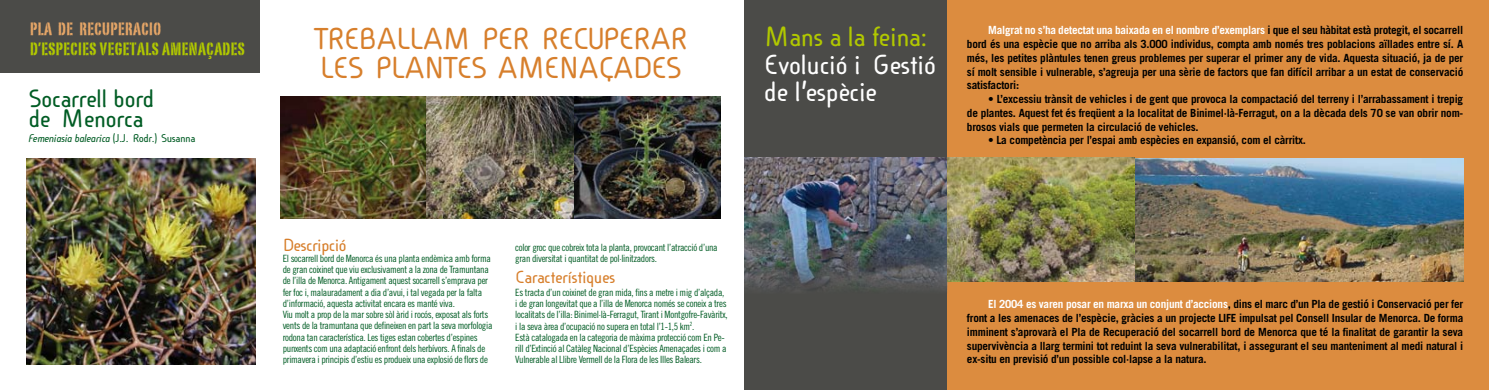
<style>
.page{position:relative;width:1489px;height:390px;background:#fff}
.page>*{position:absolute;margin:0;border:0;box-sizing:border-box;transform-origin:0 0}
.t1{font:700 30px/28.8px "Cineplex LT";letter-spacing:-.05em;color:#d77f2c}
.t2{font:700 27.5px/27.5px "Cineplex LT";letter-spacing:-.03em;color:#fff}
.t3{font:700 25px/20px "Cineplex LT";letter-spacing:-.03em;color:#005c24}
.t4{font:17.5px/20px "Portago ITCTT";letter-spacing:.03em;color:#b1c800}
.t5{font:700 17.5px "Cineplex LT";letter-spacing:-.03em;color:#d77f2c}
.t6{font:700 11.25px/13.8px "Trade Gothic";letter-spacing:-.02em;color:#000;text-align:justify}
.t7{font:italic 700 11.25px "Cineplex LT";letter-spacing:-.04em;color:#005c24}
.t8{font:10px/11.2px "Trade Gothic Cond Eighteen";letter-spacing:-.03em;color:#005c24}
.s1{color:#e4a567}
.s2{color:#b1c800}
.s3{font-style:normal}
.s4{color:#fff}
</style>
<div class="page">
<div style="left:744px;top:0;width:744px;height:390px;background:#dc8c3f"></div>
<div style="left:744px;top:0;width:203px;height:390px;background:#4b4b48"></div>
<div style="left:0;top:0;width:259px;height:72px;background:#4b4b48"></div>
<img style="left:280px;top:96px;width:146px;height:122px">
<img style="left:426px;top:96px;width:148px;height:122px">
<img style="left:574px;top:96px;width:146px;height:122px">
<img style="left:27px;top:159px;width:229px;height:206px">
<img style="left:744px;top:157px;width:203px;height:134px">
<img style="left:947px;top:157px;width:516px;height:124px">
<p class="t4" style="left:30px;top:18px;width:216px"><span class="s1">PLA DE RECUPERACIO<br></span>D’ESPECIES VEGETALS AMENAÇADES</p>
<p class="t2" style="left:764px;top:23px;width:173px"><span class="s2">Mans a la feina:<br></span>Evolució i Gestió de l’espècie</p>
<p class="t1" style="left:314px;top:25px;width:376px">TREBALLAM PER RECUPERAR<br>LES PLANTES AMENAÇADES</p>
<p class="t3" style="left:28px;top:89px;width:128px">Socarrell bord de Menorca</p>
<p class="t7" style="left:28px;top:132px;width:168px">Femeniasia balearica <span class="s3">(J.J. Rodr.) Susanna</span></p>
<p class="t6" style="left:966px;top:23px;width:498px;text-indent:21px"><span class="s4">Malgrat no s’ha detectat una baixada en el nombre d’exemplars</span> i que el seu hàbitat està protegit, el socarrell bord és una espècie que no arriba als 3.000 individus, compta amb només tres poblacions aïllades entre sí. A més, les petites plàntules tenen greus problemes per superar el primer any de vida. Aquesta situació, ja de per sí molt sensible i vulnerable, s’agreuja per una sèrie de factors que fan difícil arribar a un estat de conservació satisfactori:</p>
<p class="t6" style="left:966px;top:92px;width:498px;text-indent:21px">• L’excessiu trànsit de vehicles i de gent que provoca la compactació del terreny i l’arrabassament i trepig de plantes. Aquest fet és freqüent a la localitat de Binimel·là-Ferragut, on a la dècada dels 70 se van obrir nom&shy;brosos vials que permeten la circulació de vehicles.</p>
<p class="t6" style="left:988px;top:133px;width:319px">• La competència per l’espai amb espècies en expansió, com el càrritx.</p>
<p class="t5" style="left:283px;top:235px;width:65px">Descripció</p>
<p class="t8" style="left:283px;top:252px;width:211px">El socarrell bord de Menorca és una planta endèmica amb forma de gran coixinet que viu exclusivament a la zona de Tramuntana de l’illa de Menorca. Antigament aquest socarrell s’emprava per fer foc i, malauradament a dia d’avui, i tal vegada per la falta d’informació, aquesta activitat encara es manté viva.<br>Viu molt a prop de la mar sobre sòl àrid i rocós, exposat als forts vents de la tramuntana que defineixen en part la seva morfologia rodona tan característica. Les tiges estan cobertes d’espines punxents com una adaptació enfront dels herbívors. A finals de primavera i principis d’estiu es produeix una explosió de flors de</p>
<p class="t8" style="left:515px;top:241px;width:204px">color groc que cobreix tota la planta, provocant l’atracció d’una gran diversitat i quantitat de pol·linitzadors.</p>
<p class="t5" style="left:515px;top:267px;width:102px">Característiques</p>
<p class="t8" style="left:515px;top:286px;width:214px">Es tracta d’un coixinet de gran mida, fins a metre i mig d’alçada, i de gran longevitat que a l’illa de Menorca només se coneix a tres localitats de l’illa: Binimel·là-Ferragut, Tirant i Montgofre-Favàritx, i la seva àrea d’ocupació no supera en total l’1-1,5 km<sup>2</sup>.<br>Està catalogada en la categoria de màxima protecció com En Pe&shy;rill d’Extinció al Catàleg Nacional d’Espècies Amenaçades i com a Vulnerable al Llibre Vermell de la Flora de les Illes Balears.</p>
<p class="t6" style="left:966px;top:297px;width:498px;text-indent:21px"><span class="s4">El 2004 es varen posar en marxa un conjunt d’accions</span>, dins el marc d’un Pla de gestió i Conservació per fer front a les amenaces de l’espècie, gràcies a un projecte LIFE impulsat pel Consell Insular de Menorca. De forma imminent s’aprovarà el Pla de Recuperació del socarrell bord de Menorca que té la finalitat de garantir la seva supervivència a llarg termini tot reduint la seva vulnerabilitat, i assegurant el seu manteniment al medi natural i ex-situ en previsió d’un possible col·lapse a la natura.</p>
</div>
